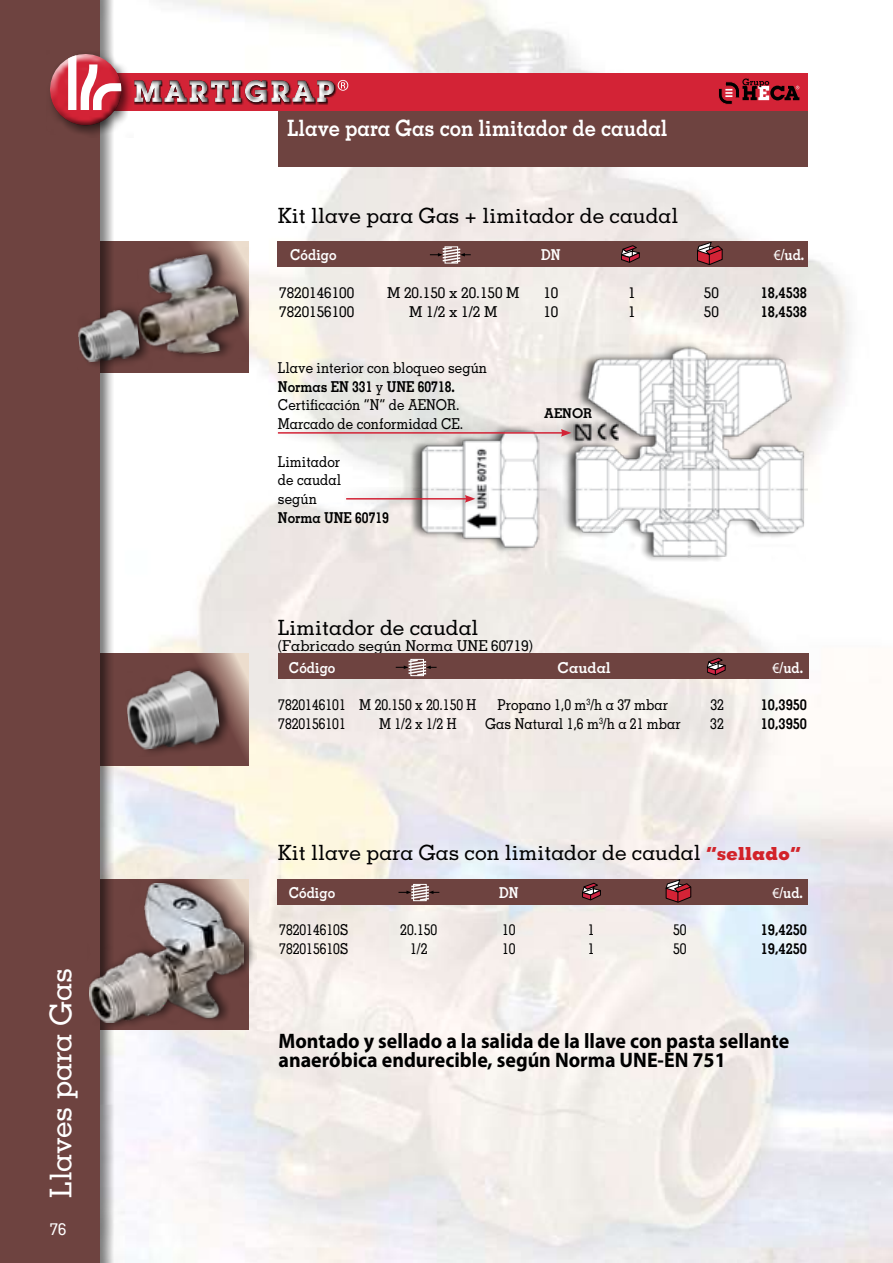
<style>
.page{position:relative;width:893px;height:1263px;background:#fff}
.page>*{position:absolute;margin:0;border:0;box-sizing:border-box;transform-origin:0 0}
.t1{font:500 30px "Memphis";letter-spacing:-.01em;color:#fff}
.t2{font:700 22.5px "Memphis";color:#fff;scale:.9 1}
.t3{font:500 21px "Memphis";color:#000}
.t4{font:700 21px/18.8px "Myriad Pro";color:#000;scale:.95 1}
.t5{font:500 16.5px "Memphis";color:#fff}
.t6{font:500 15px/18.8px "Memphis";color:#000;scale:.9 1}
.t7{font:500 15px "Memphis";color:#000}
.t8{font:700 15px/18.8px "Memphis";color:#000;scale:.95 1}
.t9{font:700 15px "Memphis";color:#fff;scale:.9 1}
.t10{font:700 15px "Memphis";color:#000;scale:.9 1}
.t11{font:700 15px "Memphis";color:#fff}
.t12{font:700 13.5px "Memphis";color:#000}
.s1{font-family:"Myriad Pro";font-weight:400}
.s2{font-weight:700}
.s3{font-weight:800;font-size:18px;color:#d2232a}
</style>
<div class="page">
<img style="left:115px;top:0;width:778px;height:1263px">
<svg style="left:115px;top:653px;width:133px;height:113px;background:#855e59"></svg>
<svg style="left:115px;top:242px;width:133px;height:131px;background:#754c48"></svg>
<div style="left:278px;top:108px;width:530px;height:58px;background:#6e4340"></div>
<div style="left:0;top:0;width:115px;height:1263px;background:#000;opacity:.5"></div>
<div style="left:0;top:0;width:100px;height:1263px;background:#6e4340"></div>
<div style="left:278px;top:242px;width:530px;height:25px;background:#6e4340"></div>
<div style="left:278px;top:653px;width:530px;height:26px;background:#6e4340"></div>
<svg style="left:430px;top:246px;width:41px;height:18px"></svg>
<svg style="left:621px;top:245px;width:19px;height:18px"></svg>
<svg style="left:697px;top:242px;width:26px;height:23px"></svg>
<svg style="left:396px;top:658px;width:41px;height:19px"></svg>
<svg style="left:707px;top:658px;width:19px;height:17px"></svg>
<div style="left:137px;top:247px;width:114px;height:114px;background:#000;opacity:.6"></div>
<img style="left:130px;top:251px;width:113px;height:111px">
<div style="left:78px;top:302px;width:75px;height:67px;background:#000;opacity:.6"></div>
<img style="left:78px;top:308px;width:62px;height:55px">
<div style="left:125px;top:663px;width:108px;height:93px;background:#000;opacity:.6"></div>
<img style="left:124px;top:668px;width:97px;height:83px">
<div style="left:278px;top:879px;width:530px;height:26px;background:#6e4340"></div>
<svg style="left:398px;top:883px;width:41px;height:19px"></svg>
<svg style="left:582px;top:883px;width:19px;height:17px"></svg>
<svg style="left:666px;top:879px;width:25px;height:23px"></svg>
<div style="left:88px;top:876px;width:169px;height:154px;background:#000;opacity:.6"></div>
<img style="left:89px;top:884px;width:155px;height:138px">
<div style="left:403px;top:343px;width:403px;height:219px;background:#000;opacity:.6"></div>
<img style="left:414px;top:347px;width:393px;height:210px">
<div style="left:277px;top:421px;width:309px;height:23px;background:#000;opacity:.5"></div>
<hr style="left:278px;top:432px;width:285px;height:2px;background:#d32336">
<svg style="left:561px;top:429px;width:10px;height:8px"></svg>
<div style="left:345px;top:487px;width:144px;height:23px;background:#000;opacity:.5"></div>
<hr style="left:346px;top:498px;width:121px;height:2px;background:#d32336">
<svg style="left:465px;top:495px;width:10px;height:8px"></svg>
<div style="left:84px;top:73px;width:724px;height:37px;background:#d32336"></div>
<svg style="left:718px;top:78px;width:81px;height:27px"></svg>
<div style="left:46px;top:50px;width:87px;height:87px;background:#000;opacity:.6"></div>
<div style="left:43px;top:47px;width:78px;height:63px;background:#fff;opacity:.75"></div>
<svg style="left:45px;top:49px;width:81px;height:78px"></svg>
<div style="left:110px;top:61px;width:250px;height:44px;background:#000;opacity:.75"></div>
<h1 class="t1" style="left:42px;top:1198px;width:231px;rotate:-90deg">Llaves para Gas</h1>
<p class="t5" style="left:50px;top:1219px;width:18px">76</p>
<h2 class="t2" style="left:287px;top:114px;width:424px">Llave para Gas con limitador de caudal</h2>
<h3 class="t3" style="left:278px;top:202px;width:402px">Kit llave para Gas + limitador de caudal</h3>
<p class="t9" style="left:290px;top:245px;width:53px">Código</p>
<p class="t9" style="left:541px;top:245px;width:23px">DN</p>
<p class="t9" style="left:774px;top:245px;width:35px"><span class="s1">€</span>/ud.</p>
<p class="t7" style="left:279px;top:283px;width:76px">7820146100</p>
<p class="t7" style="left:387px;top:283px;width:134px">M 20.150 x 20.150 M</p>
<p class="t7" style="left:543px;top:283px;width:16px">10</p>
<p class="t7" style="left:628px;top:283px;width:9px">1</p>
<p class="t7" style="left:704px;top:283px;width:16px">50</p>
<p class="t7" style="left:279px;top:302px;width:76px">7820156100</p>
<p class="t7" style="left:409px;top:302px;width:90px">M 1/2 x 1/2 M</p>
<p class="t7" style="left:543px;top:302px;width:16px">10</p>
<p class="t7" style="left:628px;top:302px;width:9px">1</p>
<p class="t7" style="left:704px;top:302px;width:16px">50</p>
<p class="t6" style="left:278px;top:358px;width:234px">Llave interior con bloqueo según<br><span class="s2">Normas EN 331</span> y <span class="s2">UNE 60718.<br></span>Certificación “N” de AENOR.<br>Marcado de conformidad CE.</p>
<p class="t6" style="left:278px;top:452px;width:72px;text-align:justify">Limitador de caudal según</p>
<p class="t10" style="left:278px;top:508px;width:125px">Norma UNE 60719</p>
<p class="t12" style="left:544px;top:405px;width:49px">AENOR</p>
<h3 class="t3" style="left:278px;top:615px;width:202px">Limitador de caudal</h3>
<p class="t7" style="left:278px;top:636px;width:256px">(Fabricado según Norma UNE 60719)</p>
<p class="t8" style="left:761px;top:283px;width:50px">18,4538<br>18,4538</p>
<p class="t9" style="left:289px;top:658px;width:53px">Código</p>
<p class="t11" style="left:557px;top:658px;width:55px">Caudal</p>
<p class="t9" style="left:773px;top:658px;width:35px"><span class="s1">€</span>/ud.</p>
<p class="t6" style="left:278px;top:695px;width:222px">7820146101 M 20.150 x 20.150 H</p>
<p class="t6" style="left:498px;top:695px;width:191px">Propano 1,0 m<sup>3</sup>/h a 37 mbar</p>
<p class="t6" style="left:710px;top:695px;width:16px">32</p>
<p class="t6" style="left:278px;top:714px;width:76px">7820156101</p>
<p class="t6" style="left:379px;top:714px;width:87px">M 1/2 x 1/2 H</p>
<p class="t6" style="left:485px;top:714px;width:219px">Gas Natural 1,6 m<sup>3</sup>/h a 21 mbar</p>
<p class="t6" style="left:710px;top:714px;width:16px">32</p>
<p class="t8" style="left:761px;top:695px;width:50px">10,3950<br>10,3950</p>
<h3 class="t3" style="left:278px;top:840px;width:525px">Kit llave para Gas con limitador de caudal <span class="s3">“sellado”</span></h3>
<p class="t9" style="left:289px;top:883px;width:53px">Código</p>
<p class="t9" style="left:499px;top:883px;width:23px">DN</p>
<p class="t9" style="left:772px;top:883px;width:35px"><span class="s1">€</span>/ud.</p>
<p class="t6" style="left:279px;top:920px;width:78px">782014610S</p>
<p class="t6" style="left:400px;top:920px;width:43px">20.150</p>
<p class="t6" style="left:502px;top:920px;width:16px">10</p>
<p class="t6" style="left:588px;top:920px;width:9px">1</p>
<p class="t6" style="left:673px;top:920px;width:16px">50</p>
<p class="t6" style="left:279px;top:939px;width:78px">782015610S</p>
<p class="t6" style="left:410px;top:939px;width:21px">1/2</p>
<p class="t6" style="left:502px;top:939px;width:16px">10</p>
<p class="t6" style="left:588px;top:939px;width:9px">1</p>
<p class="t6" style="left:673px;top:939px;width:16px">50</p>
<p class="t8" style="left:761px;top:920px;width:50px">19,4250<br>19,4250</p>
<h3 class="t4" style="left:279px;top:1032px;width:539px">Montado y sellado a la salida de la llave con pasta sellante anaeróbica endurecible, según Norma UNE-EN 751</h3>
</div>
